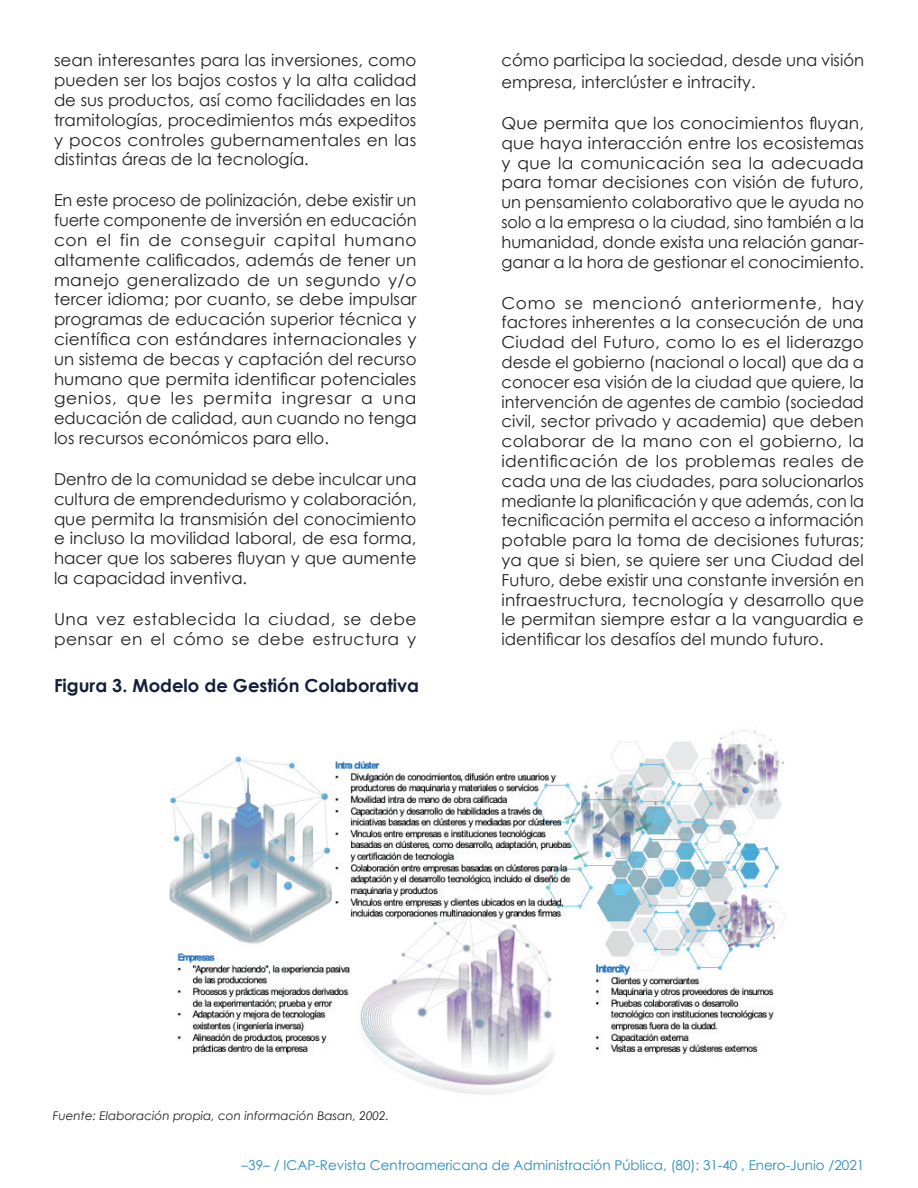
<style>
.page{position:relative;width:918px;height:1188px;background:#fff}
.page>*{position:absolute;margin:0;border:0;box-sizing:border-box;transform-origin:0 0}
.t1{font:700 18px "Century Gothic";color:#151f3c}
.t2{font:16.5px/19.8px "Century Gothic";color:#231f20;text-align:justify}
.t3{font:16.5px/19.8px "Century Gothic";letter-spacing:.03em;color:#231f20}
.t4{font:13.5px "Century Gothic";color:#1f89ca}
.t5{font:italic 12px "Century Gothic";color:#231f20}
</style>
<div class="page">
<img style="left:169px;top:730px;width:617px;height:365px">
<p class="t2" style="left:54px;top:50px;width:364px">sean interesantes para las inversiones, como pueden ser los bajos costos y la alta calidad de sus productos, así como facilidades en las tramitologías, procedimientos más expeditos y pocos controles gubernamentales en las distintas áreas de la tecnología.</p>
<p class="t2" style="left:54px;top:190px;width:364px">En este proceso de polinización, debe existir un fuerte componente de inversión en educación con el fin de conseguir capital humano altamente calificados, además de tener un manejo generalizado de un segundo y/o tercer idioma; por cuanto, se debe impulsar programas de educación superior técnica y científica con estándares internacionales y un sistema de becas y captación del recurso humano que permita identificar potenciales genios, que les permita ingresar a una educación de calidad, aun cuando no tenga los recursos económicos para ello.</p>
<p class="t2" style="left:54px;top:469px;width:364px">Dentro de la comunidad se debe inculcar una cultura de emprendedurismo y colaboración, que permita la transmisión del conocimiento e incluso la movilidad laboral, de esa forma, hacer que los saberes fluyan y que aumente la capacidad inventiva.</p>
<p class="t3" style="left:54px;top:609px;width:364px">Una vez establecida la ciudad, se debe pensar en el cómo se debe estructura y</p>
<p class="t1" style="left:54px;top:674px;width:367px">Figura 3. Modelo de Gestión Colaborativa</p>
<p class="t2" style="left:502px;top:49px;width:364px;line-height:21.6px">cómo participa la sociedad, desde una visión empresa, interclúster e intracity.</p>
<p class="t2" style="left:502px;top:113px;width:364px">Que permita que los conocimientos fluyan, que haya interacción entre los ecosistemas y que la comunicación sea la adecuada para tomar decisiones con visión de futuro, un pensamiento colaborativo que le ayuda no solo a la empresa o la ciudad, sino también a la humanidad, donde exista una relación ganar&shy;ganar a la hora de gestionar el conocimiento.</p>
<p class="t2" style="left:502px;top:293px;width:364px">Como se mencionó anteriormente, hay factores inherentes a la consecución de una Ciudad del Futuro, como lo es el liderazgo desde el gobierno (nacional o local) que da a conocer esa visión de la ciudad que quiere, la intervención de agentes de cambio (sociedad civil, sector privado y academia) que deben colaborar de la mano con el gobierno, la identificación de los problemas reales de cada una de las ciudades, para solucionarlos mediante la planificación y que además, con la tecnificación permita el acceso a información potable para la toma de decisiones futuras; ya que si bien, se quiere ser una Ciudad del Futuro, debe existir una constante inversión en infraestructura, tecnología y desarrollo que le permitan siempre estar a la vanguardia e identificar los desafíos del mundo futuro.</p>
<p class="t5" style="left:53px;top:1108px;width:338px">Fuente: Elaboración propia, con información Basan, 2002.</p>
<p class="t4" style="left:242px;top:1157px;width:624px">–39– / ICAP-Revista Centroamericana de Administración Pública, (80): 31-40 , Enero-Junio /2021</p>
</div>
